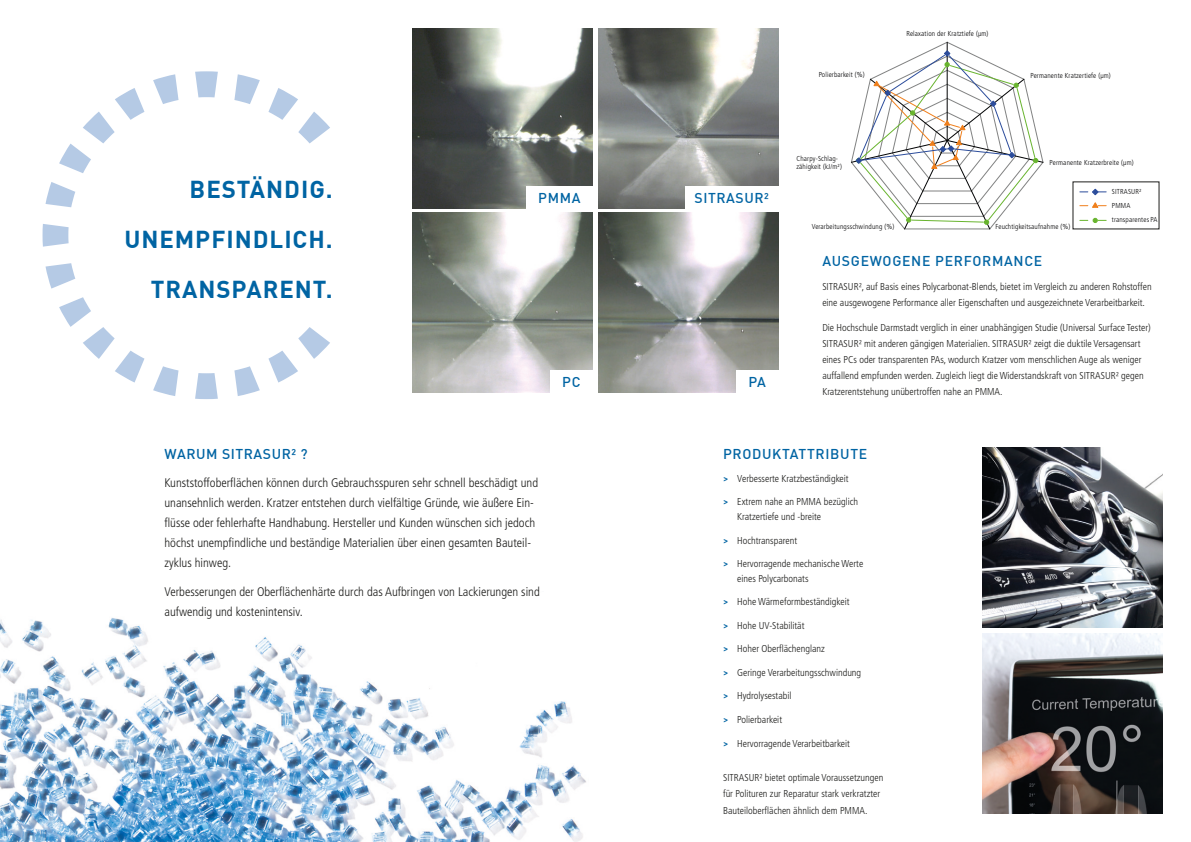
<style>
.page{position:relative;width:1191px;height:842px;background:#fff}
.page>*{position:absolute;margin:0;border:0;box-sizing:border-box;transform-origin:0 0}
.t1{font:700 24px/50px "DIN Offc";letter-spacing:.04em;color:#0064a3;text-align:right}
.t2{font:500 14px "DIN Offc";letter-spacing:.05em;color:#0064a3}
.t3{font:300 condensed 12.5px/20px "Frutiger LT Std";color:#1d1d1b}
.t4{font:300 condensed 10px/16px "Frutiger LT Std";color:#1d1d1b}
.t5{font:300 condensed 7.2px/14px "Frutiger LT Std";letter-spacing:.02em;color:#020203}
.s1{font-family:"DIN Offc";font-weight:500;font-stretch:normal;color:#0064a3}
</style>
<div class="page">
<svg style="left:43px;top:71px;width:287px;height:328px"></svg>
<img style="left:0;top:620px;width:586px;height:222px">
<svg style="left:30px;top:618px;width:387px;height:23px"></svg>
<svg style="left:463px;top:702px;width:62px;height:63px"></svg>
<svg style="left:465px;top:620px;width:121px;height:45px"></svg>
<img style="left:982px;top:448px;width:180px;height:180px">
<img style="left:982px;top:634px;width:180px;height:180px">
<img style="left:598px;top:28px;width:180px;height:180px">
<img style="left:598px;top:213px;width:180px;height:180px">
<img style="left:412px;top:213px;width:180px;height:180px">
<img style="left:412px;top:28px;width:180px;height:180px">
<div style="left:526px;top:186px;width:66px;height:22px;background:#fff"></div>
<div style="left:550px;top:370px;width:42px;height:23px;background:#fff"></div>
<div style="left:685px;top:186px;width:93px;height:22px;background:#fff"></div>
<div style="left:736px;top:370px;width:42px;height:23px;background:#fff"></div>
<svg style="left:851px;top:42px;width:192px;height:188px"></svg>
<svg style="left:1079px;top:189px;width:27px;height:6px"></svg>
<svg style="left:1079px;top:202px;width:27px;height:6px"></svg>
<svg style="left:1093px;top:218px;width:13px;height:5px"></svg>
<h1 class="t1" style="left:124px;top:163px;width:210px">BESTÄNDIG.<br>UNEMPFINDLICH.<br>TRANSPARENT.</h1>
<h2 class="t2" style="left:538px;top:189px;width:44px">PMMA</h2>
<h2 class="t2" style="left:562px;top:373px;width:20px">PC</h2>
<h2 class="t2" style="left:164px;top:445px;width:145px">WARUM SITRASUR² ?</h2>
<p class="t3" style="left:164px;top:473px;width:375px">Kunststoffoberflächen können durch Gebrauchsspuren sehr schnell beschädigt und unansehnlich werden. Kratzer entstehen durch vielfältige Gründe, wie äußere Ein&shy;flüsse oder fehlerhafte Handhabung. Hersteller und Kunden wünschen sich jedoch höchst unempfindliche und beständige Materialien über einen gesamten Bauteil&shy;zyklus hinweg.</p>
<p class="t3" style="left:164px;top:581px;width:377px">Verbesserungen der Oberflächenhärte durch das Aufbringen von Lackierungen sind aufwendig und kostenintensiv.</p>
<p class="t5" style="left:906px;top:27px;width:84px">Relaxation der Kratztiefe (μm)</p>
<p class="t5" style="left:818px;top:68px;width:47px">Polierbarkeit (%)</p>
<p class="t5" style="left:1030px;top:68px;width:82px">Permanente Kratzertiefe (μm)</p>
<h2 class="t2" style="left:694px;top:189px;width:76px">SITRASUR²</h2>
<h2 class="t2" style="left:748px;top:373px;width:19px">PA</h2>
<p class="t5" style="left:796px;top:154px;width:47px;line-height:8.6px">Charpy-Schlag&shy;zähigkeit (kJ/m²)</p>
<p class="t5" style="left:1049px;top:156px;width:85px">Permanente Kratzerbreite (μm)</p>
<p class="t5" style="left:811px;top:220px;width:84px">Verarbeitungsschwindung (%)</p>
<p class="t5" style="left:995px;top:220px;width:76px">Feuchtigkeitsaufnahme (%)</p>
<p class="t5" style="left:1112px;top:185px;width:47px">SITRASUR²<br>PMMA transparentes PA</p>
<h2 class="t2" style="left:822px;top:251px;width:221px">AUSGEWOGENE PERFORMANCE</h2>
<p class="t4" style="left:822px;top:279px;width:331px">SITRASUR², auf Basis eines Polycarbonat-Blends, bietet im Vergleich zu anderen Rohstoffen eine ausgewogene Performance aller Eigenschaften und ausgezeichnete Verarbeitbarkeit.</p>
<p class="t4" style="left:822px;top:319px;width:330px">Die Hochschule Darmstadt verglich in einer unabhängigen Studie (Universal Surface Tester)<br>SITRASUR² mit anderen gängigen Materialien. SITRASUR² zeigt die duktile Versagensart eines PCs oder transparenten PAs, wodurch Kratzer vom menschlichen Auge als weniger auffallend empfunden werden. Zugleich liegt die Widerstandskraft von SITRASUR² gegen Kratzerentstehung unübertroffen nahe an PMMA.</p>
<h2 class="t2" style="left:723px;top:445px;width:146px">PRODUKTATTRIBUTE</h2>
<p class="t4" style="left:723px;top:471px;width:127px"><span class="s1">&gt;</span> Verbesserte Kratzbeständigkeit</p>
<p class="t4" style="left:737px;top:495px;width:122px;line-height:14.9px;text-indent:-14px"><span class="s1">&gt;</span> Extrem nahe an PMMA bezüglich<br>Kratzertiefe und -breite</p>
<p class="t4" style="left:723px;top:532px;width:76px"><span class="s1">&gt;</span> Hochtransparent</p>
<p class="t4" style="left:737px;top:556px;width:127px;line-height:14.9px;text-indent:-14px"><span class="s1">&gt;</span> Hervorragende mechanische Werte eines Polycarbonats</p>
<p class="t4" style="left:723px;top:594px;width:128px"><span class="s1">&gt;</span> Hohe Wärmeformbeständigkeit</p>
<p class="t4" style="left:723px;top:618px;width:83px"><span class="s1">&gt;</span> Hohe UV-Stabilität</p>
<p class="t4" style="left:723px;top:641px;width:103px"><span class="s1">&gt;</span> Hoher Oberflächenglanz</p>
<p class="t4" style="left:723px;top:664px;width:140px"><span class="s1">&gt;</span> Geringe Verarbeitungsschwindung</p>
<p class="t4" style="left:723px;top:688px;width:70px"><span class="s1">&gt;</span> Hydrolysestabil</p>
<p class="t4" style="left:723px;top:711px;width:61px"><span class="s1">&gt;</span> Polierbarkeit</p>
<p class="t4" style="left:723px;top:736px;width:128px"><span class="s1">&gt;</span> Hervorragende Verarbeitbarkeit</p>
<p class="t4" style="left:723px;top:769px;width:162px;line-height:16.4px">SITRASUR² bietet optimale Voraussetzungen für Polituren zur Reparatur stark verkratzter<br>Bauteiloberflächen ähnlich dem PMMA.</p>
</div>
